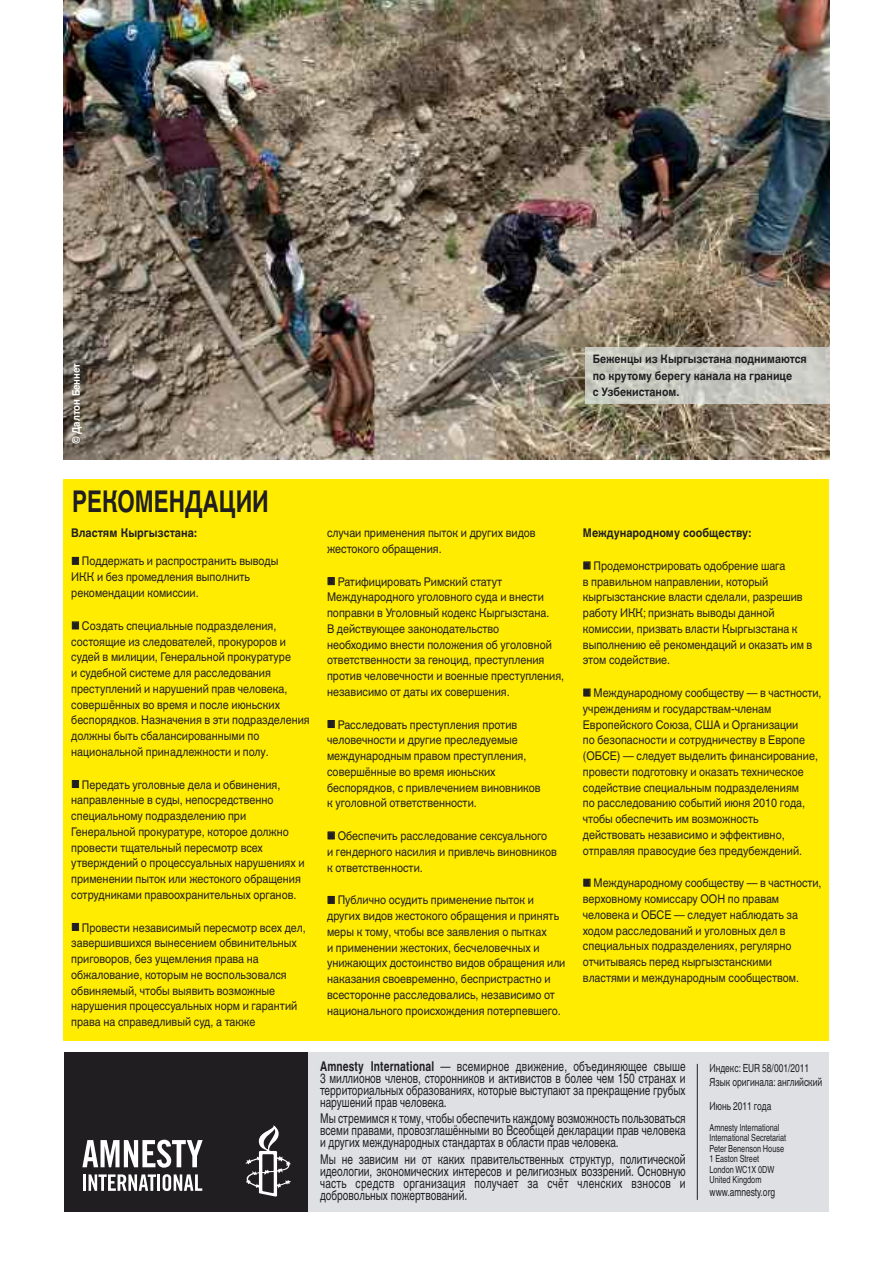
<style>
.page{position:relative;width:893px;height:1263px;background:#fff}
.page>*{position:absolute;margin:0;border:0;box-sizing:border-box;transform-origin:0 0}
.t1{font:700 30px "Amnesty Helvetica World";color:#201e21;scale:.75 1}
.t2{font:13.5px/12px "Amnesty Helvetica World";color:#201e21;text-align:justify;scale:.75 1}
.t3{font:12px/15.8px "Amnesty Helvetica World";color:#201e21;scale:.9 1}
.t4{font:700 12px "Amnesty Helvetica World";color:#201e21;scale:.9 1}
.t5{font:700 11.7px/16.5px "Amnesty Helvetica World";color:#201e21;scale:.9 1}
.t6{font:11.25px/13.5px "Amnesty Helvetica World";color:#201e21;scale:.75 1}
.t7{font:700 10.5px "Amnesty Helvetica World";color:#fff;scale:.9 1}
.t8{font:9.75px/10.5px "Amnesty Helvetica World";color:#201e21;scale:.75 1}
.s1{font-weight:700}
</style>
<div class="page">
<div style="left:64px;top:479px;width:765px;height:561px;background:#ffec00"></div>
<div style="left:226px;top:1052px;width:602px;height:159px;background:#dee0e3"></div>
<hr style="left:697px;top:1064px;width:1px;height:136px;background:#201e21">
<div style="left:64px;top:1052px;width:244px;height:159px;background:#201e21"></div>
<svg style="left:82px;top:1139px;width:121px;height:52px"></svg>
<svg style="left:245px;top:1125px;width:46px;height:71px"></svg>
<img style="left:64px;top:0;width:765px;height:459px">
<img style="left:585px;top:347px;width:244px;height:57px">
<p class="t7" style="left:70px;top:444px;width:92px;rotate:-90deg">© Далтон Беннет</p>
<p class="t5" style="left:593px;top:351px;width:239px">Беженцы из Кыргызстана поднимаются по крутому берегу канала на границе<br>с Узбекистаном.</p>
<h1 class="t1" style="left:72px;top:484px;width:264px">РЕКОМЕНДАЦИИ</h1>
<p class="t4" style="left:71px;top:526px;width:141px">Властям Кыргызстана:</p>
<p class="t3" style="left:71px;top:553px;width:232px;text-indent:11px">Поддержать и распространить выводы<br>ИКК и без промедления выполнить рекомендации комиссии.</p>
<p class="t3" style="left:71px;top:618px;width:266px;text-indent:11px">Создать специальные подразделения, состоящие из следователей, прокуроров и судей в милиции, Генеральной прокуратуре<br>и судебной системе для расследования преступлений и нарушений прав человека, совершённых во время и после июньских беспорядков. Назначения в эти подразделения должны быть сбалансированными по национальной принадлежности и полу.</p>
<p class="t3" style="left:71px;top:776px;width:261px;text-indent:11px">Передать уголовные дела и обвинения, направленные в суды, непосредственно специальному подразделению при Генеральной прокуратуре, которое должно провести тщательный пересмотр всех утверждений о процессуальных нарушениях и применении пыток или жестокого обращения сотрудниками правоохранительных органов.</p>
<p class="t3" style="left:71px;top:919px;width:262px;text-indent:11px">Провести независимый пересмотр всех дел, завершившихся вынесением обвинительных приговоров, без ущемления права на обжалование, которым не воспользовался обвиняемый, чтобы выявить возможные нарушения процессуальных норм и гарантий права на справедливый суд, а также</p>
<p class="t3" style="left:327px;top:525px;width:233px">случаи применения пыток и других видов жестокого обращения.</p>
<p class="t3" style="left:327px;top:573px;width:265px;text-indent:11px">Ратифицировать Римский статут Международного уголовного суда и внести поправки в Уголовный кодекс Кыргызстана.<br>В действующее законодательство<br>необходимо внести положения об уголовной ответственности за геноцид, преступления против человечности и военные преступления, независимо от даты их совершения.</p>
<p class="t3" style="left:327px;top:716px;width:239px;text-indent:11px">Расследовать преступления против человечности и другие преследуемые международным правом преступления, совершённые во время июньских беспорядков, с привлечением виновников к уголовной ответственности.</p>
<p class="t3" style="left:327px;top:828px;width:257px;text-indent:11px">Обеспечить расследование сексуального<br>и гендерного насилия и привлечь виновников к ответственности.</p>
<p class="t3" style="left:327px;top:892px;width:266px;text-indent:11px">Публично осудить применение пыток и других видов жестокого обращения и принять меры к тому, чтобы все заявления о пытках<br>и применении жестоких, бесчеловечных и унижающих достоинство видов обращения или наказания своевременно, беспристрастно и всесторонне расследовались, независимо от национального происхождения потерпевшего.</p>
<p class="t4" style="left:583px;top:526px;width:189px">Международному сообществу:</p>
<p class="t3" style="left:583px;top:558px;width:256px;text-indent:11px">Продемонстрировать одобрение шага<br>в правильном направлении, который кыргызстанские власти сделали, разрешив работу ИКК; признать выводы данной комиссии, призвать власти Кыргызстана к выполнению её рекомендаций и оказать им в этом содействие.</p>
<p class="t3" style="left:583px;top:685px;width:267px;text-indent:11px">Международному сообществу — в частности, учреждениям и государствам-членам Европейского Союза, США и Организации<br>по безопасности и сотрудничеству в Европе (ОБСЕ) — следует выделить финансирование, провести подготовку и оказать техническое содействие специальным подразделениям<br>по расследованию событий июня 2010 года, чтобы обеспечить им возможность действовать независимо и эффективно, отправляя правосудие без предубеждений.</p>
<p class="t3" style="left:583px;top:875px;width:267px;text-indent:11px">Международному сообществу — в частности, верховному комиссару ООН по правам человека и ОБСЕ — следует наблюдать за ходом расследований и уголовных дел в специальных подразделениях, регулярно отчитываясь перед кыргызстанскими властями и международным сообществом.</p>
<p class="t2" style="left:320px;top:1060px;width:489px"><span class="s1">Amnesty International</span> — всемирное движение, объединяющее свыше 3 миллионов членов, сторонников и активистов в более чем 150 странах и территориальных образованиях, которые выступают за прекращение грубых нарушений прав человека.</p>
<p class="t2" style="left:320px;top:1112px;width:489px">Мы стремимся к тому, чтобы обеспечить каждому возможность пользоваться всеми правами, провозглашёнными во Всеобщей декларации прав человека и других международных стандартах в области прав человека.</p>
<p class="t2" style="left:320px;top:1153px;width:489px">Мы не зависим ни от каких правительственных структур, политической идеологии, экономических интересов и религиозных воззрений. Основную часть средств организация получает за счёт членских взносов и добровольных пожертвований.</p>
<p class="t6" style="left:710px;top:1061px;width:152px">Индекс: EUR 58/001/2011<br>Язык оригинала: английский</p>
<p class="t6" style="left:710px;top:1099px;width:84px">Июнь 2011 года</p>
<p class="t8" style="left:710px;top:1122px;width:104px">Amnesty International<br>International Secretariat<br>Peter Benenson House<br>1 Easton Street<br>London WC1X 0DW<br>United Kingdom</p>
<p class="t6" style="left:710px;top:1185px;width:89px">www.amnesty.org</p>
</div>
